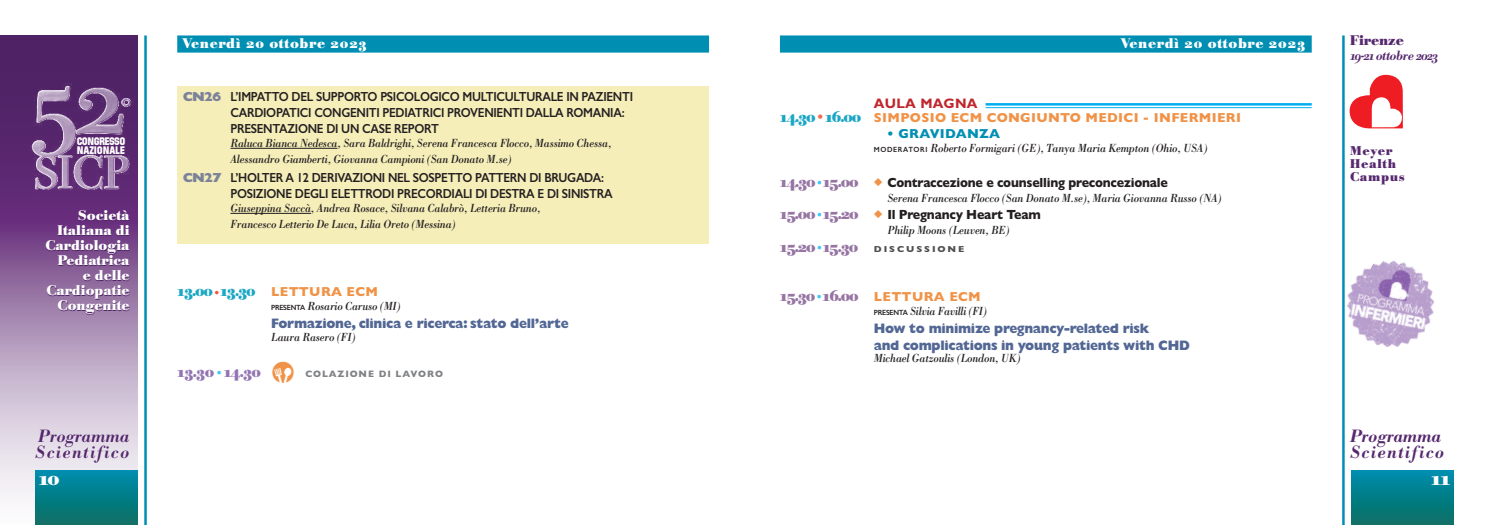
<style>
.page{position:relative;width:1489px;height:525px;background:#fff}
.page>*{position:absolute;margin:0;border:0;box-sizing:border-box;transform-origin:0 0}
.t1{font:19.38px "Bodoni BE Bold Os F";color:#fff}
.t2{font:17.5px/16.2px "Bodoni BE Medium Italic Os F";letter-spacing:.07em;color:#56286e}
.t3{font:15.25px "Bodoni BE Bold Os F";letter-spacing:-.075em;color:#9674a3}
.t4{font:15.25px "Bodoni BE Bold Os F";letter-spacing:-.075em;color:#1aa7c5}
.t5{font:15.25px "Bodoni BE Bold Os F";letter-spacing:-.05em;color:#9374b3}
.t6{font:800 13.75px/16.2px "Gill Sans";letter-spacing:-.025em;color:#526794;scale:.95 1}
.t7{font:13.75px/15px "Bodoni BE Bold Os F";color:#fff;text-align:right}
.t8{font:13.75px "Bodoni BE Bold Os F";letter-spacing:.05em;color:#fff}
.t9{font:700 13.75px "Gill Sans";letter-spacing:.025em;color:#c0262d}
.t10{font:13.75px "Bodoni BE Bold Os F";color:#56286e}
.t11{font:700 13.38px "Gill Sans";letter-spacing:-.015em;color:#231f20;scale:.93 1}
.t12{font:600 13.12px/16.2px "Gill Sans";letter-spacing:-.025em;color:#231f20;scale:.9 1}
.t13{font:700 13.12px "Gill Sans";letter-spacing:.025em;color:#f09348}
.t14{font:13.12px "Bodoni BE Medium Italic Os F";letter-spacing:-.05em;color:#56286e}
.t15{font:700 13.12px "Gill Sans";letter-spacing:.025em;color:#008fb3}
.t16{font:12.5px/12.6px "Bodoni BE Bold Os F";letter-spacing:.06em;color:#56286e}
.t17{font:italic 12.12px/16.2px "Bodoni";letter-spacing:-.02em;color:#231f20;scale:.9 1}
.t18{font:10.88px/8.6px "Directors Gothic 240 Bl";letter-spacing:-.03em;color:#fff}
.t19{font:700 9.38px "Gill Sans";letter-spacing:.1em;color:#808285}
.t20{font:700 8.75px "Gill Sans";letter-spacing:.2em;color:#4e4f50;scale:1.1 1}
.s1{font-weight:800;color:rgb(73 84 140/.7)}
.s2{font-family:"Gill Sans";font-weight:700;font-size:13.12px;color:#f09348}
.s3{font-family:"Gill Sans";font-weight:600;font-style:normal;font-size:7.5px}
.s4{font-size:12.5px;color:#40c7f4}
.s5{font-family:"Bocartesfritos";font-size:25px;color:#f09348}
.s6{font-family:"Bodoni BE Bold Os F";font-weight:400;font-size:15.25px;color:#1aa7c5}
.s7{font-family:"Bodoni BE Bold Os F";font-weight:400;font-size:15.25px;color:#f26f56}
.s8{font-family:"Bodoni BE Bold Os F";font-weight:400;font-size:15.25px;color:#9674a3}
.s9{font-family:"Bodoni BE Bold Os F";font-weight:400;font-size:12.5px;color:#40c7f4}
.s10{color:#f09348}
</style>
<div class="page">
<div style="left:177px;top:87px;width:532px;height:157px;background:#f5eeb9"></div>
<div style="left:1351px;top:469px;width:102px;height:55px;background:linear-gradient(to bottom,#008eb0,#0b6f63)"></div>
<hr style="left:985px;top:103px;width:326px;height:2px;background:#00aeef">
<hr style="left:985px;top:107px;width:326px;height:1px;background:#00aeef">
<svg style="left:0;top:35px;width:137px;height:464px;background:#9c7ca8"></svg>
<div style="left:35px;top:469px;width:102px;height:55px;background:linear-gradient(to bottom,#008daf,#0c6f62)"></div>
<hr style="left:230px;top:148px;width:107px;height:1px;background:#231f20">
<hr style="left:230px;top:213px;width:81px;height:1px;background:#231f20">
<div style="left:780px;top:35px;width:531px;height:18px;background:#008fb3"></div>
<hr style="left:1341px;top:35px;width:3px;height:489px;background:#008fb3">
<hr style="left:144px;top:35px;width:3px;height:489px;background:#008fb3">
<svg style="left:1349px;top:75px;width:53px;height:53px"></svg>
<img style="left:25px;top:77px;width:113px;height:122px">
<div style="left:177px;top:35px;width:532px;height:18px;background:#008fb3"></div>
<img style="left:1341px;top:258px;width:94px;height:88px">
<p class="t18" style="left:77px;top:138px;width:50px">CONGRESSO<br>NAZIONALE</p>
<p class="t7" style="left:46px;top:210px;width:85px">Società<br>Italiana di<br>Cardiologia<br>Pediatrica<br>e delle<br>Cardiopatie<br>Congenite</p>
<p class="t8" style="left:182px;top:38px;width:186px">Venerdì 20 ottobre 2023</p>
<p class="t12" style="left:230px;top:88px;width:449px;text-indent:-48px"><span class="s1">CN26</span> L’IMPATTO DEL SUPPORTO PSICOLOGICO MULTICULTURALE IN PAZIENTI<br>CARDIOPATICI CONGENITI PEDIATRICI PROVENIENTI DALLA ROMANIA:<br>PRESENTAZIONE DI UN CASE REPORT</p>
<p class="t17" style="left:230px;top:134px;width:425px">Raluca Bianca Nedesca, Sara Baldrighi, Serena Francesca Flocco, Massimo Chessa,<br>Alessandro Giamberti, Giovanna Campioni (San Donato M.se)</p>
<p class="t12" style="left:230px;top:169px;width:426px;text-indent:-48px"><span class="s1">CN27</span> L’HOLTER A 12 DERIVAZIONI NEL SOSPETTO PATTERN DI BRUGADA:<br>POSIZIONE DEGLI ELETTRODI PRECORDIALI DI DESTRA E DI SINISTRA</p>
<p class="t17" style="left:230px;top:199px;width:346px">Giuseppina Saccà, Andrea Rosace, Silvana Calabrò, Letteria Bruno,<br>Francesco Letterio De Luca, Lilia Oreto (Messina)</p>
<p class="t4" style="left:177px;top:285px;width:202px">13.00<sub>•</sub>13.30 <span class="s2">LETTURA ECM</span></p>
<p class="t17" style="left:271px;top:297px;width:145px"><span class="s3">PRESENTA</span> Rosario Caruso (MI)</p>
<p class="t6" style="left:271px;top:317px;width:315px">Formazione, clinica e ricerca: stato dell’arte</p>
<p class="t17" style="left:271px;top:328px;width:95px">Laura Rasero (FI)</p>
<p class="t5" style="left:177px;top:366px;width:119px">13.30 <span class="s4">•</span> 14.30 <span class="s5">5</span></p>
<p class="t19" style="left:305px;top:368px;width:139px">COLAZIONE DI LAVORO</p>
<p class="t8" style="left:1120px;top:38px;width:186px">Venerdì 20 ottobre 2023</p>
<p class="t9" style="left:873px;top:95px;width:105px">AULA MAGNA</p>
<p class="t13" style="left:780px;top:110px;width:462px"><span class="s6">14.30</span><span class="s7">•</span> <span class="s6">16.00</span> SIMPOSIO ECM CONGIUNTO MEDICI - INFERMIERI</p>
<p class="t15" style="left:887px;top:126px;width:114px">• GRAVIDANZA</p>
<p class="t17" style="left:873px;top:139px;width:372px"><span class="s3">MODERATORI</span> Roberto Formigari (GE), Tanya Maria Kempton (Ohio, USA)</p>
<p class="t11" style="left:780px;top:174px;width:418px"><span class="s8">14.30</span> <span class="s9">•</span><span class="s8">15.00</span> <span class="s10">◆</span> Contraccezione e counselling preconcezionale</p>
<p class="t17" style="left:887px;top:189px;width:373px">Serena Francesca Flocco (San Donato M.se), Maria Giovanna Russo (NA)</p>
<p class="t11" style="left:780px;top:207px;width:282px"><span class="s8">15.00</span> <span class="s9">•</span><span class="s8">15.20</span> <span class="s10">◆</span> Il Pregnancy Heart Team</p>
<p class="t17" style="left:887px;top:222px;width:138px">Philip Moons (Leuven, BE)</p>
<p class="t20" style="left:780px;top:244px;width:169px"><span class="s8">15.20</span><span class="s9">•</span><span class="s8">15.30</span> DISCUSSIONE</p>
<p class="t3" style="left:780px;top:290px;width:202px">15.30<span class="s4">•</span>16.00 <span class="s2">LETTURA ECM</span></p>
<p class="t17" style="left:873px;top:302px;width:127px"><span class="s3">PRESENTA</span> Silvia Favilli (FI)</p>
<p class="t6" style="left:873px;top:321px;width:334px">How to minimize pregnancy-related risk<br>and complications in young patients with CHD</p>
<p class="t17" style="left:873px;top:349px;width:165px">Michael Gatzoulis (London, UK)</p>
<p class="t10" style="left:1349px;top:36px;width:55px">Firenze</p>
<p class="t14" style="left:1349px;top:51px;width:90px">19-21ottobre 2023</p>
<p class="t16" style="left:1349px;top:146px;width:56px">Meyer<br>Health<br>Campus</p>
<h2 class="t2" style="left:35px;top:429px;width:96px">Programma<br>Scientifico</h2>
<h2 class="t2" style="left:1349px;top:429px;width:96px">Programma<br>Scientifico</h2>
<h1 class="t1" style="left:39px;top:471px;width:22px">10</h1>
<h1 class="t1" style="left:1430px;top:471px;width:21px">11</h1>
</div>
